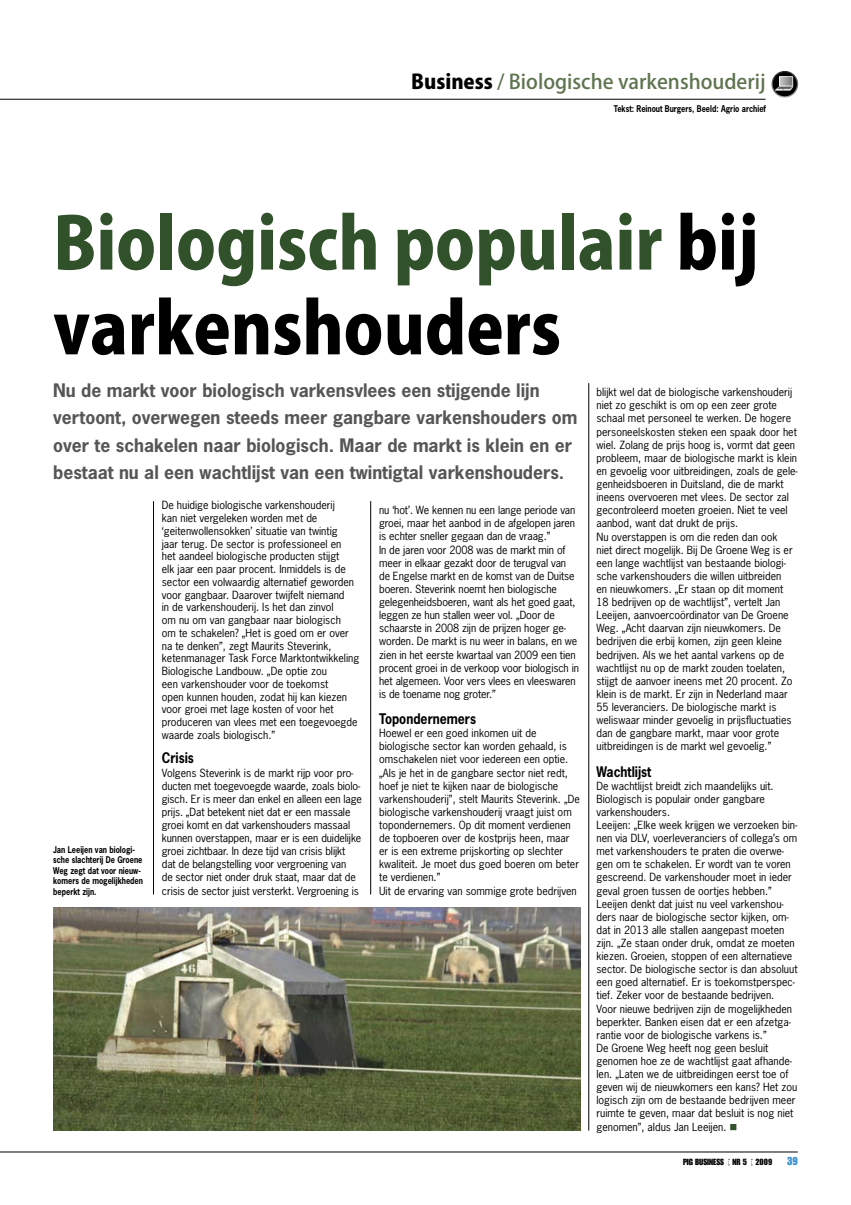
<style>
.page{position:relative;width:851px;height:1205px;background:#fff}
.page>*{position:absolute;margin:0;border:0;box-sizing:border-box;transform-origin:0 0}
.t1{font:800 70.62px/84.8px "Koz Go Pro";color:#30512a;scale:.95 1}
.t2{font:500 20px "Koz Go Pro";color:#5e734f}
.t3{font:700 17.5px/27.5px "News Gothic Std";color:#565656}
.t4{font:700 13.75px "News Gothic Std";color:#000;scale:.9 1}
.t5{font:11.25px "Impact LT Std";color:#378eca}
.t6{font:10.62px/13.1px "News Gothic Std";color:#000}
.t7{font:700 8.75px/10.5px "News Gothic Std";color:#000;scale:.85 1}
.t8{font:8.75px "Impact LT Std";color:#000}
.s1{font-weight:800;color:#000}
.s2{color:#000}
.s3{color:#30512a}
</style>
<div class="page">
<hr style="left:0;top:1152px;width:797px;height:1px;background:#000">
<hr style="left:0;top:99px;width:765px;height:1px;background:#000">
<svg style="left:771px;top:71px;width:27px;height:27px"></svg>
<hr style="left:153px;top:501px;width:1px;height:393px;background:#000">
<hr style="left:370px;top:501px;width:1px;height:393px;background:#000">
<hr style="left:588px;top:383px;width:1px;height:747px;background:#000">
<img style="left:53px;top:907px;width:527px;height:223px">
<h2 class="t2" style="left:411px;top:69px;width:356px"><span class="s1">Business</span> / Biologische varkenshouderij</h2>
<p class="t7" style="left:613px;top:103px;width:180px">Tekst: Reinout Burgers, Beeld: Agrio archief</p>
<h1 class="t1" style="left:53px;top:206px;width:744px">Biologisch populair <span class="s2">bij varkenshouders</span></h1>
<p class="t3" style="left:53px;top:376px;width:525px">Nu de markt voor biologisch varkensvlees een stijgende lijn vertoont, overwegen steeds meer gangbare varkenshouders om over te schakelen naar biologisch. Maar de markt is klein en er bestaat nu al een wachtlijst van een twintigtal varkenshouders.</p>
<p class="t6" style="left:162px;top:499px;width:199px;line-height:12.8px">De huidige biologische varkenshouderij<br>kan niet vergeleken worden met de ‘geitenwollensokken’ situatie van twintig<br>jaar terug. De sector is professioneel en<br>het aandeel biologische producten stijgt<br>elk jaar een paar procent. Inmiddels is de sector een volwaardig alternatief geworden voor gangbaar. Daarover twijfelt niemand<br>in de varkenshouderij. Is het dan zinvol<br>om nu om van gangbaar naar biologisch<br>om te schakelen? „Het is goed om er over na te denken”, zegt Maurits Steverink, ketenmanager Task Force Marktontwikkeling Biologische Landbouw. „De optie zou<br>een varkenshouder voor de toekomst<br>open kunnen houden, zodat hij kan kiezen voor groei met lage kosten of voor het produceren van vlees met een toegevoegde waarde zoals biologisch.”</p>
<p class="t4" style="left:162px;top:749px;width:37px">Crisis</p>
<p class="t6" style="left:162px;top:766px;width:202px">Volgens Steverink is de markt rijp voor pro&shy;ducten met toegevoegde waarde, zoals biolo&shy;gisch. Er is meer dan enkel en alleen een lage prijs. „Dat betekent niet dat er een massale groei komt en dat varkenshouders massaal kunnen overstappen, maar er is een duidelijke groei zichtbaar. In deze tijd van crisis blijkt<br>dat de belangstelling voor vergroening van<br>de sector niet onder druk staat, maar dat de crisis de sector juist versterkt. Vergroening is</p>
<p class="t6" style="left:379px;top:503px;width:201px">nu ‘hot’. We kennen nu een lange periode van groei, maar het aanbod in de afgelopen jaren is echter sneller gegaan dan de vraag.”<br>In de jaren voor 2008 was de markt min of meer in elkaar gezakt door de terugval van de Engelse markt en de komst van de Duitse boeren. Steverink noemt hen biologische gelegenheidsboeren, want als het goed gaat, leggen ze hun stallen weer vol. „Door de schaarste in 2008 zijn de prijzen hoger ge&shy;worden. De markt is nu weer in balans, en we zien in het eerste kwartaal van 2009 een tien procent groei in de verkoop voor biologisch in het algemeen. Voor vers vlees en vleeswaren is de toename nog groter.”</p>
<p class="t4" style="left:379px;top:710px;width:109px">Topondernemers</p>
<p class="t6" style="left:379px;top:726px;width:202px">Hoewel er een goed inkomen uit de biologische sector kan worden gehaald, is omschakelen niet voor iedereen een optie. „Als je het in de gangbare sector niet redt, hoef je niet te kijken naar de biologische varkenshouderij”, stelt Maurits Steverink. „De biologische varkenshouderij vraagt juist om topondernemers. Op dit moment verdienen de topboeren over de kostprijs heen, maar er is een extreme prijskorting op slechter kwaliteit. Je moet dus goed boeren om beter te verdienen.”<br>Uit de ervaring van sommige grote bedrijven</p>
<p class="t7" style="left:53px;top:844px;width:107px">Jan Leeijen van biologi&shy;sche slachterij De Groene<br>Weg zegt dat voor nieuw&shy;komers de mogelijkheden beperkt zijn.</p>
<p class="t6" style="left:596px;top:386px;width:203px">blijkt wel dat de biologische varkenshouderij niet zo geschikt is om op een zeer grote schaal met personeel te werken. De hogere personeelskosten steken een spaak door het wiel. Zolang de prijs hoog is, vormt dat geen probleem, maar de biologische markt is klein en gevoelig voor uitbreidingen, zoals de gele&shy;genheidsboeren in Duitsland, die de markt ineens overvoeren met vlees. De sector zal gecontroleerd moeten groeien. Niet te veel aanbod, want dat drukt de prijs.<br>Nu overstappen is om die reden dan ook<br>niet direct mogelijk. Bij De Groene Weg is er een lange wachtlijst van bestaande biologi&shy;sche varkenshouders die willen uitbreiden<br>en nieuwkomers. „Er staan op dit moment 18 bedrijven op de wachtlijst”, vertelt Jan Leeijen, aanvoercoördinator van De Groene Weg. „Acht daarvan zijn nieuwkomers. De bedrijven die erbij komen, zijn geen kleine bedrijven. Als we het aantal varkens op de wachtlijst nu op de markt zouden toelaten, stijgt de aanvoer ineens met 20 procent. Zo klein is de markt. Er zijn in Nederland maar 55 leveranciers. De biologische markt is weliswaar minder gevoelig in prijsfluctuaties dan de gangbare markt, maar voor grote uitbreidingen is de markt wel gevoelig.”</p>
<p class="t4" style="left:596px;top:762px;width:63px">Wachtlijst</p>
<p class="t6" style="left:596px;top:779px;width:203px">De wachtlijst breidt zich maandelijks uit.<br>Biologisch is populair onder gangbare varkenshouders.<br>Leeijen: „Elke week krijgen we verzoeken bin&shy;nen via DLV, voerleveranciers of collega’s om met varkenshouders te praten die overwe&shy;gen om te schakelen. Er wordt van te voren gescreend. De varkenshouder moet in ieder geval groen tussen de oortjes hebben.” Leeijen denkt dat juist nu veel varkenshou&shy;ders naar de biologische sector kijken, om&shy;dat in 2013 alle stallen aangepast moeten zijn. „Ze staan onder druk, omdat ze moeten kiezen. Groeien, stoppen of een alternatieve sector. De biologische sector is dan absoluut een goed alternatief. Er is toekomstperspec&shy;tief. Zeker voor de bestaande bedrijven.<br>Voor nieuwe bedrijven zijn de mogelijkheden beperkter. Banken eisen dat er een afzetga&shy;rantie voor de biologische varkens is.”<br>De Groene Weg heeft nog geen besluit genomen hoe ze de wachtlijst gaat afhande&shy;len. „Laten we de uitbreidingen eerst toe of geven wij de nieuwkomers een kans? Het zou logisch zijn om de bestaande bedrijven meer ruimte te geven, maar dat besluit is nog niet genomen”, aldus Jan Leeijen. <span class="s3">■</span></p>
<p class="t8" style="left:683px;top:1157px;width:91px">Pig BUSINESS NR 5 2009</p>
<p class="t5" style="left:786px;top:1154px;width:12px">39</p>
</div>
